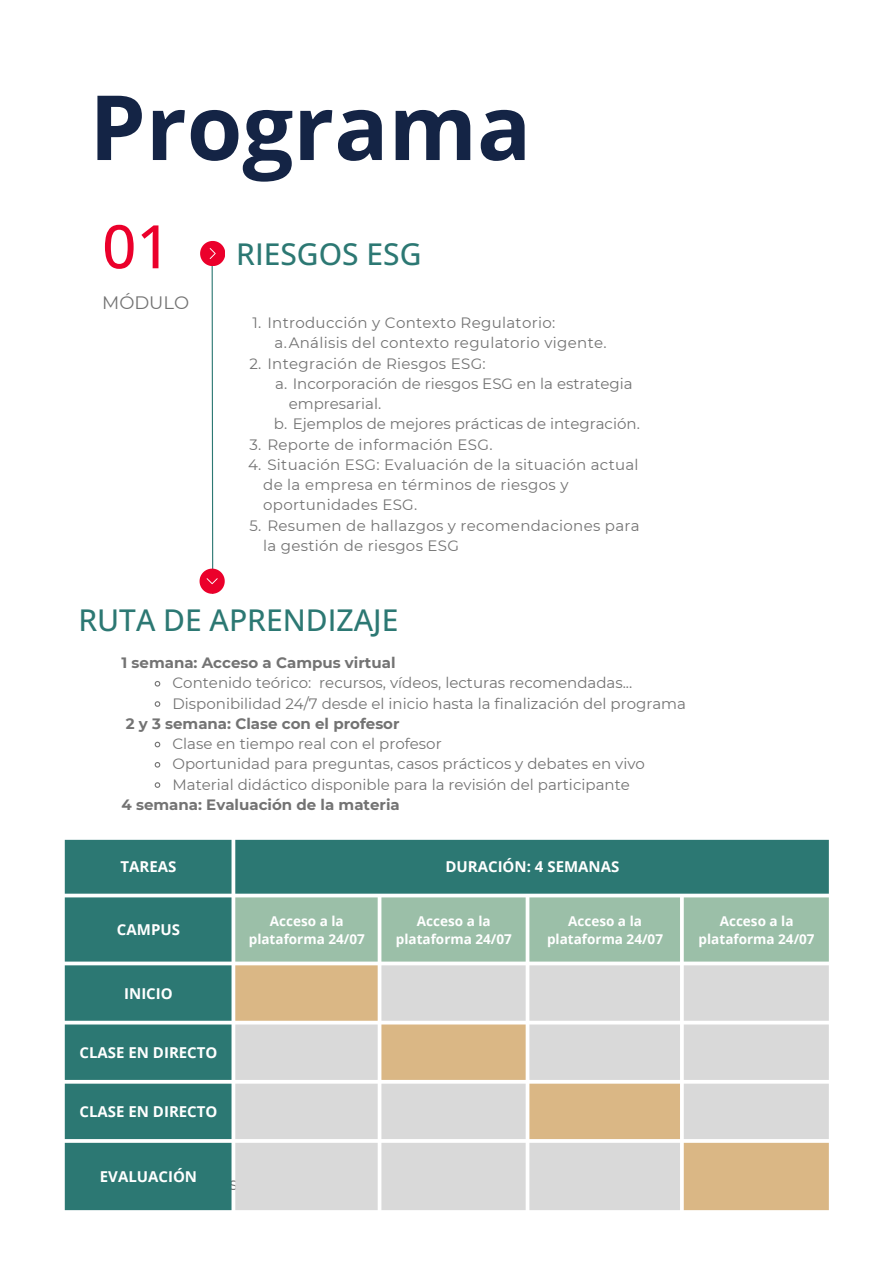
<style>
.page{position:relative;width:894px;height:1264px;background:#fff}
.page>*{position:absolute;margin:0;border:0;box-sizing:border-box;transform-origin:0 0}
.t1{font:700 90px "Open Sans";color:#142445}
.t2{font:500 60px "Open Sans";color:#eb002b}
.t3{font:500 30px "Open Sans";color:#2c7873}
.t4{font:18px "Montserrat";color:#737373}
.t5{font:15px/20.2px "Montserrat";color:#737373}
.t6{font:15px/20.2px "Montserrat";letter-spacing:.02em;color:#737373}
.t7{font:700 15px "Montserrat";color:#737373}
.t8{font:700 15px "Open Sans";color:#fff}
.t9{font:700 13.5px/18px "Open Sans";color:#fff;text-align:center}
</style>
<div class="page">
<svg style="left:200px;top:241px;width:25px;height:353px"></svg>
<svg style="left:154px;top:681px;width:7px;height:6px"></svg>
<svg style="left:154px;top:701px;width:7px;height:6px"></svg>
<svg style="left:154px;top:741px;width:7px;height:7px"></svg>
<svg style="left:154px;top:762px;width:7px;height:6px"></svg>
<svg style="left:154px;top:782px;width:7px;height:6px"></svg>
<svg style="left:65px;top:839px;width:763px;height:371px;background:#3f847f"></svg>
<div style="left:235px;top:897px;width:593px;height:64px;background:#9bbfa8"></div>
<svg style="left:235px;top:965px;width:593px;height:245px;background:#dbd3c7"></svg>
<h1 class="t1" style="left:89px;top:64px;width:443px">Programa</h1>
<h2 class="t2" style="left:102px;top:204px;width:70px">01</h2>
<p class="t4" style="left:102px;top:291px;width:89px">MÓDULO</p>
<h3 class="t3" style="left:236px;top:233px;width:187px">RIESGOS ESG</h3>
<p class="t6" style="left:274px;top:312px;width:333px;text-indent:-22px">1. Introducción y Contexto Regulatorio: a.Análisis del contexto regulatorio vigente.</p>
<p class="t6" style="left:249px;top:353px;width:238px">2. Integración de Riesgos ESG:</p>
<p class="t5" style="left:275px;top:373px;width:359px">a. Incorporación de riesgos ESG en la estrategia</p>
<p class="t5" style="left:289px;top:393px;width:94px">empresarial.</p>
<p class="t5" style="left:274px;top:414px;width:367px">b. Ejemplos de mejores prácticas de integración.</p>
<p class="t6" style="left:249px;top:434px;width:244px">3. Reporte de información ESG.</p>
<p class="t6" style="left:263px;top:454px;width:377px;text-indent:-15px">4. Situación ESG: Evaluación de la situación actual de la empresa en términos de riesgos y oportunidades ESG.</p>
<p class="t6" style="left:263px;top:515px;width:378px;text-indent:-14px">5. Resumen de hallazgos y recomendaciones para la gestión de riesgos ESG</p>
<h3 class="t3" style="left:78px;top:599px;width:321px">RUTA DE APRENDIZAJE</h3>
<p class="t7" style="left:121px;top:653px;width:275px">1 semana: Acceso a Campus virtual</p>
<p class="t5" style="left:172px;top:672px;width:515px">Contenido teórico: recursos, vídeos, lecturas recomendadas...<br>Disponibilidad 24/7 desde el inicio hasta la finalización del programa</p>
<p class="t7" style="left:126px;top:714px;width:275px">2 y 3 semana: Clase con el profesor</p>
<p class="t5" style="left:172px;top:733px;width:474px">Clase en tiempo real con el profesor<br>Oportunidad para preguntas, casos prácticos y debates en vivo<br>Material didáctico disponible para la revisión del participante</p>
<p class="t7" style="left:121px;top:795px;width:280px">4 semana: Evaluación de la materia</p>
<p class="t8" style="left:120px;top:856px;width:57px">TAREAS</p>
<p class="t8" style="left:445px;top:856px;width:175px">DURACIÓN: 4 SEMANAS</p>
<p class="t8" style="left:117px;top:918px;width:64px">CAMPUS</p>
<p class="t9" style="left:249px;top:911px;width:117px">Acceso a la plataforma 24/07</p>
<p class="t9" style="left:396px;top:911px;width:117px">Acceso a la plataforma 24/07</p>
<p class="t9" style="left:547px;top:911px;width:117px">Acceso a la plataforma 24/07</p>
<p class="t9" style="left:698px;top:911px;width:117px">Acceso a la plataforma 24/07</p>
<p class="t8" style="left:124px;top:982px;width:50px">INICIO</p>
<p class="t8" style="left:79px;top:1041px;width:139px">CLASE EN DIRECTO</p>
<p class="t8" style="left:79px;top:1101px;width:139px">CLASE EN DIRECTO</p>
<p class="t8" style="left:100px;top:1166px;width:99px">EVALUACIÓN</p>
</div>
